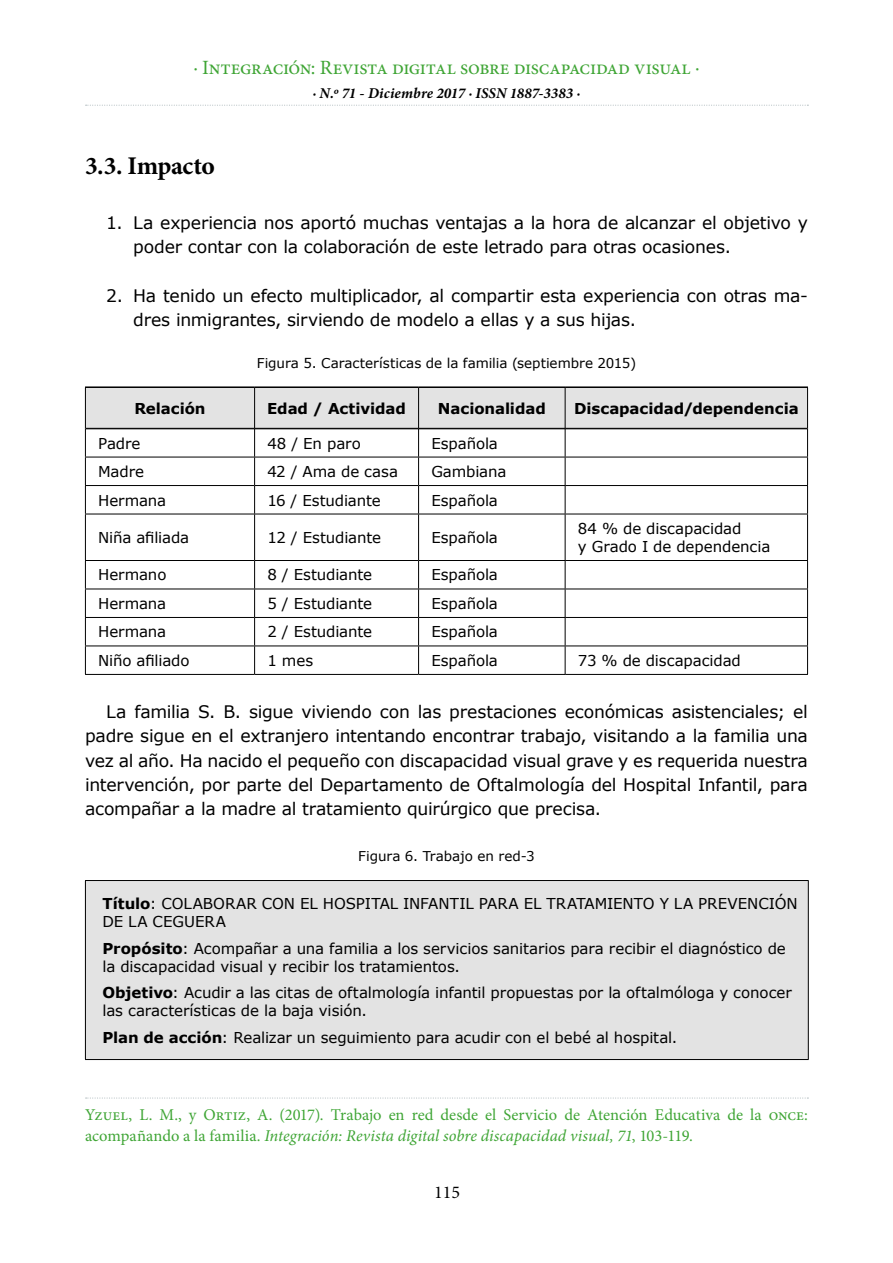
<style>
.page{position:relative;width:893px;height:1263px;background:#fff}
.page>*{position:absolute;margin:0;border:0;box-sizing:border-box;transform-origin:0 0}
.t1{font:700 25.5px "Minion Pro";color:#000}
.t2{font:20.25px "Minion Pro";letter-spacing:-.02em;color:#3fa535}
.t3{font:18px "Minion Pro";color:#000}
.t4{font:17.25px/24.5px "Verdana";letter-spacing:-.015em;color:#000}
.t5{font:16.5px/21px "Minion Pro";color:#3fa535}
.Texto_celda_normal{font:15px/18px "Verdana";letter-spacing:-.005em;color:#000}
.Texto_celda_encabeza{font:700 15px "Verdana";letter-spacing:-.005em;color:#000}
.t6{font:italic 700 15px "Minion Pro";color:#000}
.t7{font:13.5px "Verdana";letter-spacing:-.005em;color:#000}
.s1{font-weight:700}
.s2{font-style:italic}
</style>
<div class="page">
<svg style="left:86px;top:105px;width:722px;height:1px"></svg>
<hr style="left:85px;top:514px;width:170px;height:1px;background:#000">
<hr style="left:255px;top:514px;width:164px;height:1px;background:#000">
<hr style="left:254px;top:514px;width:1px;height:46px;background:#000">
<hr style="left:419px;top:514px;width:146px;height:1px;background:#000">
<hr style="left:418px;top:514px;width:1px;height:46px;background:#000">
<hr style="left:565px;top:514px;width:243px;height:1px;background:#000">
<hr style="left:565px;top:514px;width:1px;height:46px;background:#000">
<hr style="left:85px;top:560px;width:170px;height:1px;background:#000">
<hr style="left:255px;top:560px;width:164px;height:1px;background:#000">
<hr style="left:419px;top:560px;width:146px;height:1px;background:#000">
<hr style="left:565px;top:560px;width:243px;height:1px;background:#000">
<hr style="left:85px;top:589px;width:170px;height:1px;background:#000">
<hr style="left:255px;top:589px;width:164px;height:1px;background:#000">
<hr style="left:419px;top:589px;width:146px;height:1px;background:#000">
<hr style="left:565px;top:589px;width:243px;height:1px;background:#000">
<hr style="left:85px;top:617px;width:170px;height:1px;background:#000">
<hr style="left:255px;top:617px;width:164px;height:1px;background:#000">
<hr style="left:419px;top:617px;width:146px;height:1px;background:#000">
<hr style="left:565px;top:617px;width:243px;height:1px;background:#000">
<svg style="left:254px;top:561px;width:1px;height:113px"></svg>
<svg style="left:418px;top:561px;width:1px;height:113px"></svg>
<svg style="left:565px;top:561px;width:1px;height:113px"></svg>
<svg style="left:85px;top:387px;width:723px;height:127px"></svg>
<hr style="left:85px;top:514px;width:1px;height:46px;background:#000">
<hr style="left:807px;top:514px;width:1px;height:46px;background:#000">
<hr style="left:85px;top:645px;width:170px;height:1px;background:#000">
<svg style="left:85px;top:561px;width:1px;height:113px"></svg>
<hr style="left:255px;top:645px;width:164px;height:1px;background:#000">
<hr style="left:419px;top:645px;width:146px;height:1px;background:#000">
<hr style="left:565px;top:645px;width:243px;height:1px;background:#000">
<svg style="left:807px;top:561px;width:1px;height:113px"></svg>
<hr style="left:85px;top:674px;width:170px;height:1px;background:#000">
<hr style="left:255px;top:674px;width:164px;height:1px;background:#000">
<hr style="left:419px;top:674px;width:146px;height:1px;background:#000">
<hr style="left:565px;top:674px;width:243px;height:1px;background:#000">
<div style="left:85px;top:880px;width:723px;height:179px;background:#e3e3e3"></div>
<hr style="left:85px;top:880px;width:724px;height:1px;background:#000">
<hr style="left:85px;top:881px;width:1px;height:178px;background:#000">
<hr style="left:808px;top:881px;width:1px;height:178px;background:#000">
<hr style="left:85px;top:1059px;width:724px;height:1px;background:#000">
<svg style="left:86px;top:1097px;width:722px;height:1px"></svg>
<h2 class="t2" style="left:193px;top:54px;width:508px">· Integración: Revista digital sobre discapacidad visual ·</h2>
<p class="t6" style="left:312px;top:83px;width:270px">· N.º 71 - Diciembre 2017 · ISSN 1887-3383 ·</p>
<h2 class="t1" style="left:85px;top:148px;width:131px">3.3. Impacto</h2>
<p class="t4" style="left:133px;top:209px;width:676px;text-indent:-27px">1. La experiencia nos aportó muchas ventajas a la hora de alcanzar el objetivo y poder contar con la colaboración de este letrado para otras ocasiones.</p>
<p class="t4" style="left:133px;top:283px;width:676px;text-indent:-27px">2. Ha tenido un efecto multiplicador, al compartir esta experiencia con otras ma&shy;dres inmigrantes, sirviendo de modelo a ellas y a sus hijas.</p>
<p class="t7" style="left:257px;top:355px;width:381px">Figura 5. Características de la familia (septiembre 2015)</p>
<p class="Texto_celda_encabeza" style="left:134px;top:399px;width:73px">Relación</p>
<p class="Texto_celda_encabeza" style="left:267px;top:399px;width:140px">Edad / Actividad</p>
<p class="Texto_celda_encabeza" style="left:438px;top:399px;width:109px">Nacionalidad</p>
<p class="Texto_celda_encabeza" style="left:574px;top:399px;width:226px">Discapacidad/dependencia</p>
<p class="Texto_celda_normal" style="left:98px;top:434px;width:44px">Padre</p>
<p class="Texto_celda_normal" style="left:267px;top:434px;width:95px">48 / En paro</p>
<p class="Texto_celda_normal" style="left:431px;top:434px;width:68px">Española</p>
<p class="Texto_celda_normal" style="left:98px;top:462px;width:47px">Madre</p>
<p class="Texto_celda_normal" style="left:267px;top:462px;width:132px">42 / Ama de casa</p>
<p class="Texto_celda_normal" style="left:431px;top:462px;width:77px">Gambiana</p>
<p class="Texto_celda_normal" style="left:98px;top:491px;width:70px">Hermana</p>
<p class="Texto_celda_normal" style="left:267px;top:491px;width:115px">16 / Estudiante</p>
<p class="Texto_celda_normal" style="left:431px;top:491px;width:68px">Española</p>
<p class="Texto_celda_normal" style="left:98px;top:528px;width:93px">Niña afiliada</p>
<p class="Texto_celda_normal" style="left:267px;top:528px;width:115px">12 / Estudiante</p>
<p class="Texto_celda_normal" style="left:431px;top:528px;width:68px">Española</p>
<p class="Texto_celda_normal" style="left:578px;top:519px;width:194px">84 % de discapacidad<br>y Grado I de dependencia</p>
<p class="Texto_celda_normal" style="left:98px;top:565px;width:70px">Hermano</p>
<p class="Texto_celda_normal" style="left:267px;top:565px;width:106px">8 / Estudiante</p>
<p class="Texto_celda_normal" style="left:431px;top:565px;width:68px">Española</p>
<p class="Texto_celda_normal" style="left:98px;top:594px;width:70px">Hermana</p>
<p class="Texto_celda_normal" style="left:267px;top:594px;width:106px">5 / Estudiante</p>
<p class="Texto_celda_normal" style="left:431px;top:594px;width:68px">Española</p>
<p class="Texto_celda_normal" style="left:98px;top:622px;width:70px">Hermana</p>
<p class="Texto_celda_normal" style="left:267px;top:622px;width:106px">2 / Estudiante</p>
<p class="Texto_celda_normal" style="left:431px;top:622px;width:68px">Española</p>
<p class="Texto_celda_normal" style="left:98px;top:651px;width:93px">Niño afiliado</p>
<p class="Texto_celda_normal" style="left:267px;top:651px;width:47px">1 mes</p>
<p class="Texto_celda_normal" style="left:431px;top:651px;width:68px">Española</p>
<p class="Texto_celda_normal" style="left:578px;top:651px;width:165px">73 % de discapacidad</p>
<p class="t4" style="left:85px;top:698px;width:724px;text-align:justify;text-indent:21px">La familia S. B. sigue viviendo con las prestaciones económicas asistenciales; el padre sigue en el extranjero intentando encontrar trabajo, visitando a la familia una vez al año. Ha nacido el pequeño con discapacidad visual grave y es requerida nuestra intervención, por parte del Departamento de Oftalmología del Hospital Infantil, para acompañar a la madre al tratamiento quirúrgico que precisa.</p>
<p class="t7" style="left:358px;top:848px;width:178px">Figura 6. Trabajo en red-3</p>
<p class="Texto_celda_normal" style="left:102px;top:894px;width:697px"><span class="s1">Título</span>: COLABORAR CON EL HOSPITAL INFANTIL PARA EL TRATAMIENTO Y LA PREVENCIÓN<br>DE LA CEGUERA</p>
<p class="Texto_celda_normal" style="left:102px;top:938px;width:685px"><span class="s1">Propósito</span>: Acompañar a una familia a los servicios sanitarios para recibir el diagnóstico de la discapacidad visual y recibir los tratamientos.</p>
<p class="Texto_celda_normal" style="left:102px;top:983px;width:691px"><span class="s1">Objetivo</span>: Acudir a las citas de oftalmología infantil propuestas por la oftalmóloga y conocer las características de la baja visión.</p>
<p class="Texto_celda_normal" style="left:102px;top:1027px;width:576px"><span class="s1">Plan de acción</span>: Realizar un seguimiento para acudir con el bebé al hospital.</p>
<p class="t5" style="left:85px;top:1104px;width:724px">Yzuel, L. M., y Ortiz, A. (2017). Trabajo en red desde el Servicio de Atención Educativa de la once: acompañando a la familia. <span class="s2">Integración: Revista digital sobre discapacidad visual, 71</span>, 103-119.</p>
<p class="t3" style="left:434px;top:1180px;width:27px">115</p>
</div>
